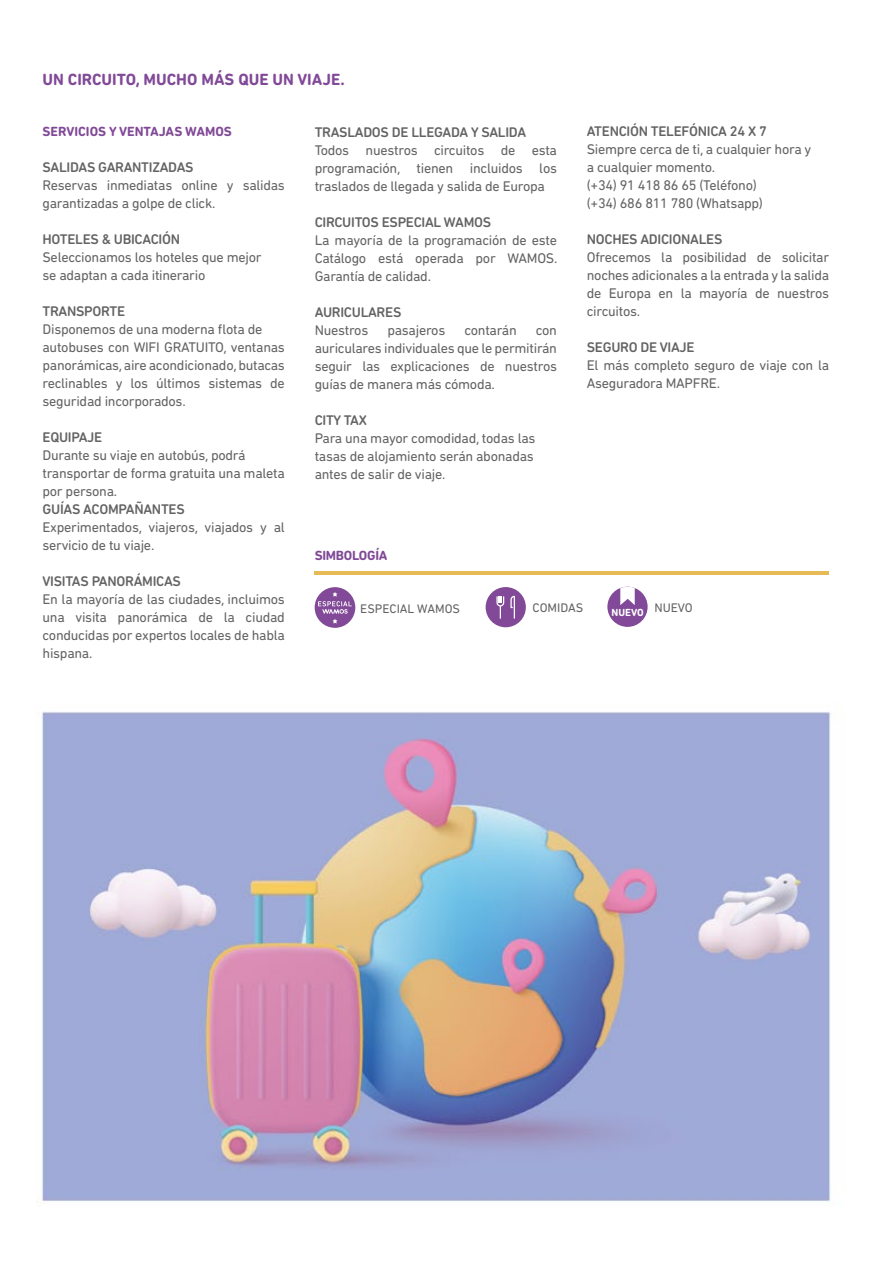
<style>
.page{position:relative;width:893px;height:1263px;background:#fff}
.page>*{position:absolute;margin:0;border:0;box-sizing:border-box;transform-origin:0 0}
.t1{font:700 16.5px "DIN Next Rounded LT Pro";color:#814997}
.t2{font:14.25px/18px "DIN Next Rounded LT Pro";letter-spacing:-.02em;color:#646363}
.t3{font:500 14.25px "DIN Next Rounded LT Pro";letter-spacing:-.02em;color:#646363}
.t4{font:700 13.5px "DIN Next Rounded LT Pro";color:#814997}
.t5{font:700 13.5px "DIN Next Rounded LT Pro";letter-spacing:-.02em;color:#814997}
.t6{font:12.75px "DIN Next Rounded LT Pro";color:#646363}
.t7{font:700 10.5px "DIN Next Rounded LT Pro";color:#fff}
</style>
<div class="page">
<img style="left:37px;top:571px;width:797px;height:633px">
<hr style="left:315px;top:571px;width:514px;height:4px;background:#e6ba54">
<div style="left:486px;top:587px;width:40px;height:40px;background:#814997;border-radius:50%"></div>
<svg style="left:510px;top:596px;width:5px;height:23px"></svg>
<svg style="left:496px;top:596px;width:8px;height:23px"></svg>
<div style="left:315px;top:587px;width:40px;height:41px;background:#814997;border-radius:50%"></div>
<svg style="left:318px;top:592px;width:34px;height:31px"></svg>
<div style="left:607px;top:587px;width:41px;height:40px;background:#814997;border-radius:50%"></div>
<svg style="left:620px;top:587px;width:15px;height:18px"></svg>
<p class="t1" style="left:43px;top:70px;width:304px">UN CIRCUITO, MUCHO MÁS QUE UN VIAJE.</p>
<p class="t4" style="left:43px;top:124px;width:191px">SERVICIOS Y VENTAJAS WAMOS</p>
<p class="t3" style="left:43px;top:159px;width:153px">SALIDAS GARANTIZADAS</p>
<p class="t2" style="left:43px;top:176px;width:244px">Reservas inmediatas online y salidas garantizadas a golpe de click.</p>
<p class="t3" style="left:43px;top:231px;width:139px">HOTELES &amp; UBICACIÓN</p>
<p class="t2" style="left:43px;top:248px;width:221px">Seleccionamos los hoteles que mejor se adaptan a cada itinerario</p>
<p class="t3" style="left:43px;top:303px;width:84px">TRANSPORTE</p>
<p class="t2" style="left:43px;top:320px;width:244px">Disponemos de una moderna flota de autobuses con WIFI GRATUITO, ventanas panorámicas, aire acondicionado, butacas reclinables y los últimos sistemas de seguridad incorporados.</p>
<p class="t3" style="left:43px;top:429px;width:61px">EQUIPAJE</p>
<p class="t2" style="left:43px;top:446px;width:244px">Durante su viaje en autobús, podrá transportar de forma gratuita una maleta por persona.</p>
<p class="t3" style="left:43px;top:501px;width:144px">GUÍAS ACOMPAÑANTES</p>
<p class="t2" style="left:43px;top:518px;width:244px">Experimentados, viajeros, viajados y al servicio de tu viaje.</p>
<p class="t3" style="left:43px;top:573px;width:140px">VISITAS PANORÁMICAS</p>
<p class="t2" style="left:43px;top:590px;width:244px;text-align:justify">En la mayoría de las ciudades, incluimos una visita panorámica de la ciudad conducidas por expertos locales de habla hispana.</p>
<p class="t3" style="left:315px;top:123px;width:213px">TRASLADOS DE LLEGADA Y SALIDA</p>
<p class="t2" style="left:315px;top:141px;width:244px;text-align:justify">Todos nuestros circuitos de esta programación, tienen incluidos los traslados de llegada y salida de Europa</p>
<p class="t3" style="left:315px;top:213px;width:178px">CIRCUITOS ESPECIAL WAMOS</p>
<p class="t2" style="left:315px;top:231px;width:244px;text-align:justify">La mayoría de la programación de este Catálogo está operada por WAMOS.<br>Garantía de calidad.</p>
<p class="t3" style="left:315px;top:303px;width:88px">AURICULARES</p>
<p class="t2" style="left:315px;top:321px;width:55px">Nuestros</p>
<p class="t2" style="left:387px;top:321px;width:59px">pasajeros</p>
<p class="t2" style="left:464px;top:321px;width:54px">contarán</p>
<p class="t2" style="left:315px;top:321px;width:244px;text-align:justify;text-indent:221px">con auriculares individuales que le permitirán seguir las explicaciones de nuestros guías de manera más cómoda.</p>
<p class="t3" style="left:315px;top:411px;width:54px">CITY TAX</p>
<p class="t2" style="left:315px;top:429px;width:222px;text-align:justify">Para una mayor comodidad, todas las tasas de alojamiento serán abonadas antes de salir de viaje.</p>
<p class="t5" style="left:315px;top:548px;width:74px">SIMBOLOGÍA</p>
<p class="t3" style="left:587px;top:123px;width:182px">ATENCIÓN TELEFÓNICA 24 X 7</p>
<p class="t2" style="left:587px;top:141px;width:226px">Siempre cerca de ti, a cualquier hora y a cualquier momento.<br>(+34) 91 418 86 65 (Teléfono)<br>(+34) 686 811 780 (Whatsapp)</p>
<p class="t3" style="left:587px;top:231px;width:137px">NOCHES ADICIONALES</p>
<p class="t2" style="left:587px;top:248px;width:244px;text-align:justify">Ofrecemos la posibilidad de solicitar noches adicionales a la entrada y la salida de Europa en la mayoría de nuestros circuitos.</p>
<p class="t3" style="left:587px;top:339px;width:109px">SEGURO DE VIAJE</p>
<p class="t2" style="left:587px;top:356px;width:244px">El más completo seguro de viaje con la<br>Aseguradora MAPFRE.</p>
<p class="t6" style="left:360px;top:601px;width:101px">ESPECIAL WAMOS</p>
<p class="t6" style="left:533px;top:600px;width:52px">COMIDAS</p>
<p class="t7" style="left:611px;top:606px;width:83px">NUEVO <sup>NUEVO</sup></p>
</div>
